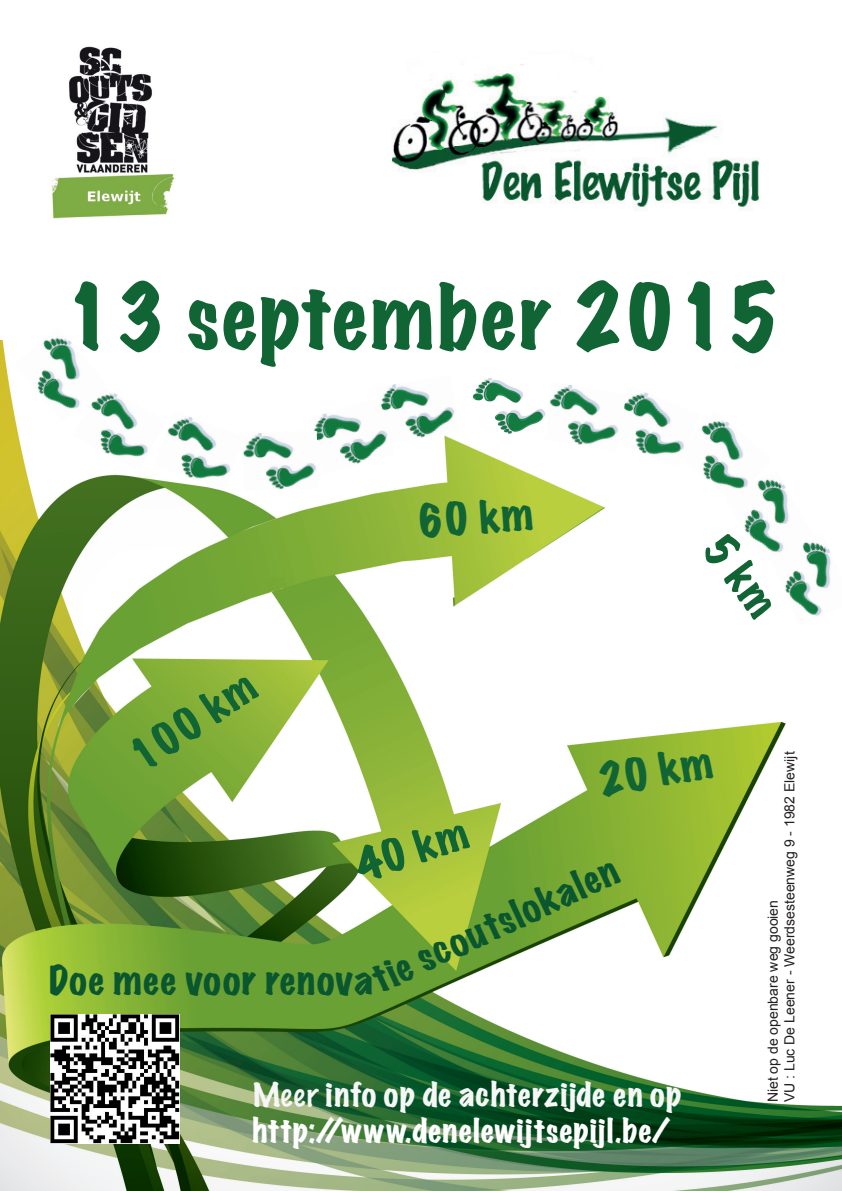
<style>
.page{position:relative;width:842px;height:1191px;background:#fff}
.page>*{position:absolute;margin:0;border:0;box-sizing:border-box;transform-origin:0 0}
.t1{font:expanded 80px "Marker Felt";color:#116534}
.t2{font:expanded 40px "Marker Felt";color:#116534}
.t3{font:expanded 36px "Marker Felt";letter-spacing:.035em;color:#0a562e}
.t4{font:expanded 30px/36px "Marker Felt";letter-spacing:.025em;color:#fdfdfd}
.t5{font:14px/16.8px "Arial";color:#231f20}
.s1{font-weight:100;font-stretch:normal;color:#f6f6f7}
.s2{color:#f6f6f7}
</style>
<div class="page">
<img style="left:0;top:340px;width:842px;height:851px">
<img style="left:391px;top:58px;width:369px;height:152px">
<img style="left:51px;top:47px;width:124px;height:172px">
<img style="left:50px;top:1014px;width:129px;height:129px">
<img style="left:769px;top:534px;width:73px;height:92px">
<img style="left:726px;top:470px;width:87px;height:94px">
<img style="left:677px;top:411px;width:94px;height:92px">
<img style="left:608px;top:386px;width:91px;height:81px">
<img style="left:542px;top:382px;width:84px;height:69px">
<img style="left:472px;top:378px;width:75px;height:57px">
<img style="left:376px;top:374px;width:84px;height:70px">
<img style="left:307px;top:398px;width:88px;height:76px">
<img style="left:244px;top:431px;width:75px;height:60px">
<img style="left:154px;top:411px;width:90px;height:80px">
<img style="left:73px;top:385px;width:93px;height:86px">
<img style="left:15px;top:337px;width:92px;height:85px">
<svg style="left:701px;top:530px;width:73px;height:90px"></svg>
<h1 class="t1" style="left:63px;top:254px;width:718px">13 september 2015</h1>
<h2 class="t2" style="left:415px;top:490px;width:117px;rotate:-4deg">60 km</h2>
<h2 class="t2" style="left:116px;top:734px;width:143px;rotate:-34deg">100 km</h2>
<h2 class="t2" style="left:592px;top:750px;width:117px;rotate:-10deg">20 km</h2>
<h2 class="t2" style="left:347px;top:837px;width:117px;rotate:-18deg">40 km</h2>
<h3 class="t3" style="left:362px;top:954px;width:268px;rotate:-25deg">tie scoutslokalen</h3>
<h3 class="t3" style="left:49px;top:952px;width:325px">Doe mee voor renova</h3>
<h3 class="t4" style="left:253px;top:1076px;width:430px"><span class="s1">Meer</span> <span class="s2">info op de achterzijde en op </span>http://www.denelewijtsepijl.be/</h3>
<p class="t5" style="left:765px;top:1102px;width:352px;rotate:-90deg">Niet op de openbare weg gooien<br>VU : Luc De Leener - Weerdsesteenweg 9 - 1982 Elewijt</p>
</div>
